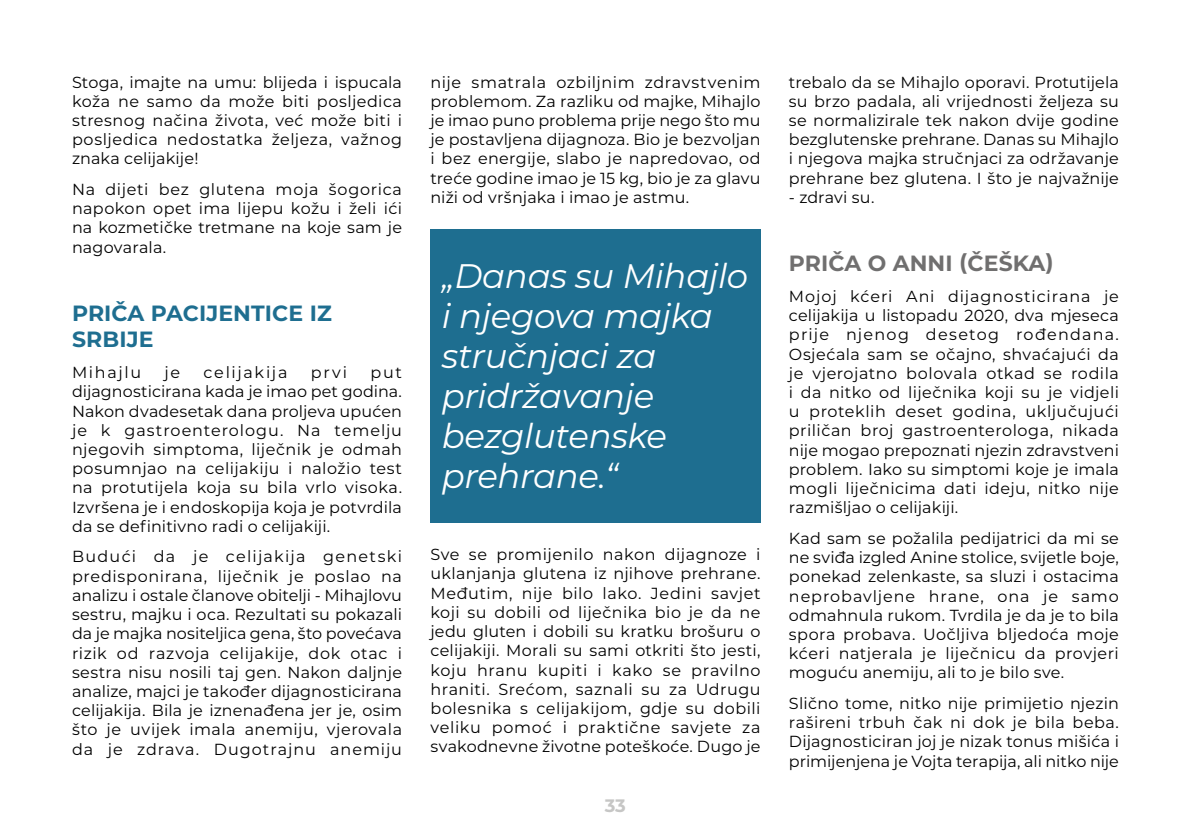
<style>
.page{position:relative;width:1191px;height:840px;background:#fff}
.page>*{position:absolute;margin:0;border:0;box-sizing:border-box;transform-origin:0 0}
._01_Naslov{font:italic 34px/40px "Montserrat";letter-spacing:-.01em;color:#fff}
._04_Mednaslov{font:700 22px/26.4px "Montserrat";letter-spacing:.005em;color:#1e6e90}
._04_Mednaslov-2{font:700 22px "Montserrat";letter-spacing:.005em;color:#706f6f}
.t1{font:700 18px "Montserrat";color:#c6c6c5}
._03_Tekst{font:16px/19.2px "Montserrat";letter-spacing:.01em;color:#000;text-align:justify}
._03_Tekst-2{font:16px "Montserrat";letter-spacing:.105em;color:#000}
._03_Tekst-3{font:16px "Montserrat";letter-spacing:.1em;color:#000}
</style>
<div class="page">
<div style="left:430px;top:229px;width:330px;height:293px;background:#1e6e90"></div>
<p class="_03_Tekst" style="left:72px;top:72px;width:331px">Stoga, imajte na umu: blijeda i ispucala koža ne samo da može biti posljedica stresnog načina života, već može biti i posljedica nedostatka željeza, važnog znaka celijakije!</p>
<p class="_03_Tekst" style="left:72px;top:179px;width:331px">Na dijeti bez glutena moja šogorica napokon opet ima lijepu kožu i želi ići na kozmetičke tretmane na koje sam je nagovarala.</p>
<p class="_04_Mednaslov" style="left:72px;top:299px;width:261px">PRIČA PACIJENTICE IZ<br>SRBIJE</p>
<p class="_03_Tekst-3" style="left:72px;top:361px;width:71px">Mihajlu</p>
<p class="_03_Tekst" style="left:164px;top:362px;width:17px">je</p>
<p class="_03_Tekst-2" style="left:203px;top:361px;width:85px">celijakija</p>
<p class="_03_Tekst" style="left:311px;top:362px;width:38px">prvi</p>
<p class="_03_Tekst" style="left:72px;top:362px;width:331px;text-indent:298px">put dijagnosticirana kada je imao pet godina.<br>Nakon dvadesetak dana proljeva upućen je k gastroenterologu. Na temelju njegovih simptoma, liječnik je odmah posumnjao na celijakiju i naložio test na protutijela koja su bila vrlo visoka.<br>Izvršena je i endoskopija koja je potvrdila da se definitivno radi o celijakiji.</p>
<p class="_03_Tekst" style="left:72px;top:546px;width:331px">Budući da je celijakija genetski predisponirana, liječnik je poslao na analizu i ostale članove obitelji - Mihajlovu sestru, majku i oca. Rezultati su pokazali da je majka nositeljica gena, što povećava rizik od razvoja celijakije, dok otac i sestra nisu nosili taj gen. Nakon daljnje analize, majci je također dijagnosticirana celijakija. Bila je iznenađena jer je, osim što je uvijek imala anemiju, vjerovala da je zdrava. Dugotrajnu anemiju</p>
<p class="_03_Tekst" style="left:430px;top:72px;width:332px">nije smatrala ozbiljnim zdravstvenim problemom. Za razliku od majke, Mihajlo je imao puno problema prije nego što mu je postavljena dijagnoza. Bio je bezvoljan i bez energije, slabo je napredovao, od treće godine imao je 15 kg, bio je za glavu niži od vršnjaka i imao je astmu.</p>
<p class="_01_Naslov" style="left:442px;top:255px;width:308px">„Danas su Mihajlo i njegova majka stručnjaci za pridržavanje bezglutenske prehrane.“</p>
<p class="_03_Tekst" style="left:430px;top:544px;width:332px">Sve se promijenilo nakon dijagnoze i uklanjanja glutena iz njihove prehrane.<br>Međutim, nije bilo lako. Jedini savjet koji su dobili od liječnika bio je da ne jedu gluten i dobili su kratku brošuru o celijakiji. Morali su sami otkriti što jesti, koju hranu kupiti i kako se pravilno hraniti. Srećom, saznali su za Udrugu bolesnika s celijakijom, gdje su dobili veliku pomoć i praktične savjete za svakodnevne životne poteškoće. Dugo je</p>
<p class="t1" style="left:605px;top:791px;width:23px">33</p>
<p class="_03_Tekst" style="left:789px;top:72px;width:331px">trebalo da se Mihajlo oporavi. Protutijela su brzo padala, ali vrijednosti željeza su se normalizirale tek nakon dvije godine bezglutenske prehrane. Danas su Mihajlo i njegova majka stručnjaci za održavanje prehrane bez glutena. I što je najvažnije</p>
<p class="_03_Tekst" style="left:789px;top:187px;width:87px">- zdravi su.</p>
<p class="_04_Mednaslov-2" style="left:789px;top:247px;width:266px">PRIČA O ANNI (ČEŠKA)</p>
<p class="_03_Tekst" style="left:789px;top:286px;width:331px">Mojoj kćeri Ani dijagnosticirana je celijakija u listopadu 2020, dva mjeseca prije njenog desetog rođendana.<br>Osjećala sam se očajno, shvaćajući da je vjerojatno bolovala otkad se rodila i da nitko od liječnika koji su je vidjeli u proteklih deset godina, uključujući priličan broj gastroenterologa, nikada nije mogao prepoznati njezin zdravstveni problem. Iako su simptomi koje je imala mogli liječnicima dati ideju, nitko nije razmišljao o celijakiji.</p>
<p class="_03_Tekst" style="left:789px;top:527px;width:331px">Kad sam se požalila pedijatrici da mi se ne sviđa izgled Anine stolice, svijetle boje, ponekad zelenkaste, sa sluzi i ostacima neprobavljene hrane, ona je samo odmahnula rukom. Tvrdila je da je to bila spora probava. Uočljiva bljedoća moje kćeri natjerala je liječnicu da provjeri moguću anemiju, ali to je bilo sve.</p>
<p class="_03_Tekst" style="left:789px;top:692px;width:332px">Slično tome, nitko nije primijetio njezin rašireni trbuh čak ni dok je bila beba.<br>Dijagnosticiran joj je nizak tonus mišića i primijenjena je Vojta terapija, ali nitko nije</p>
</div>
